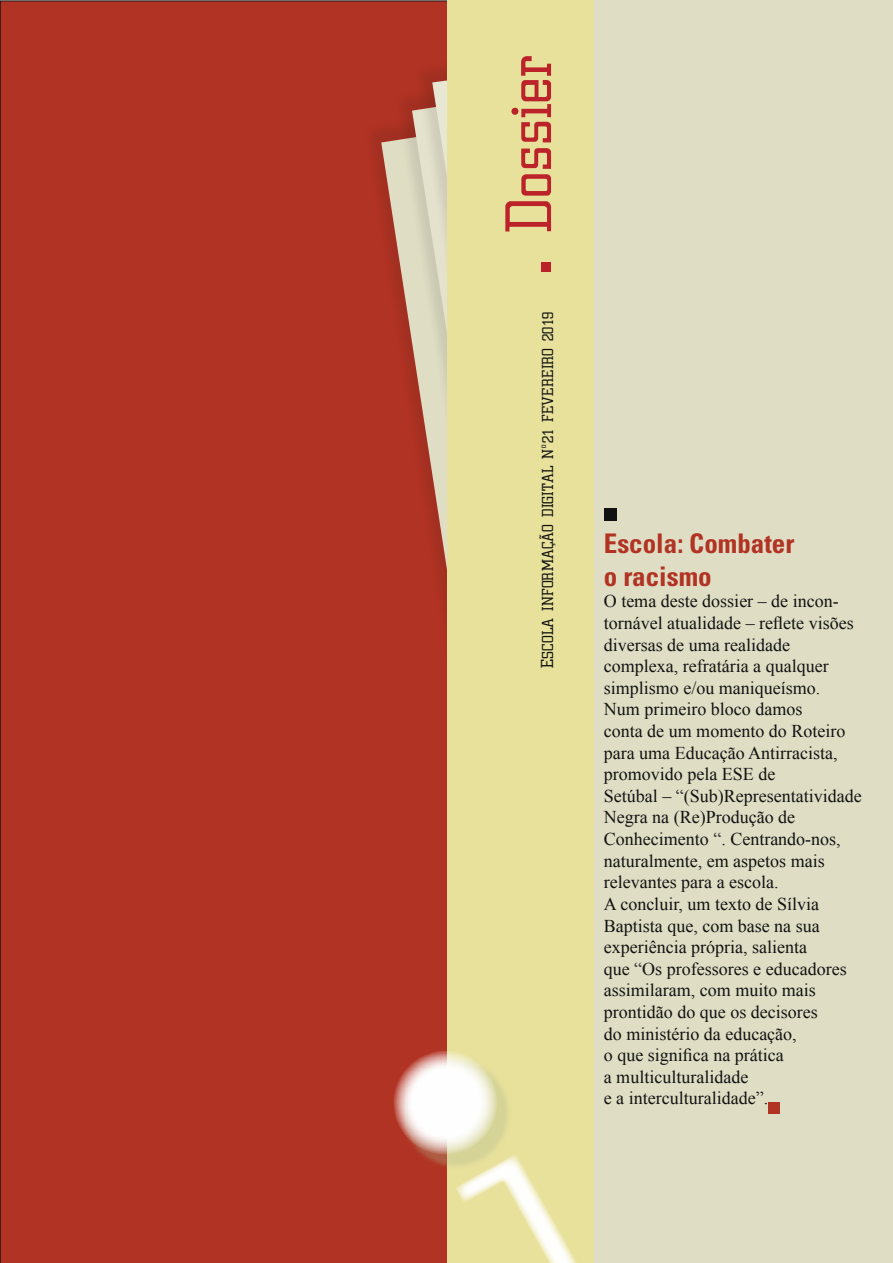
<style>
.page{position:relative;width:893px;height:1263px;background:#fff}
.page>*{position:absolute;margin:0;border:0;box-sizing:border-box;transform-origin:0 0}
.t1{font:68.25px "Civic";color:#bc2229}
.t2{font:700 condensed 27px/32.4px "Univers";color:#b13323}
.t3{font:18px/21.6px "Times New Roman";color:#121212}
.t4{font:16.5px "Civic";color:#121212}
.s1{font-size:18px}
</style>
<div class="page">
<div style="left:0;top:1px;width:553px;height:1262px;background:#b13323"></div>
<svg style="left:381px;top:129px;width:67px;height:754px"></svg>
<div style="left:394px;top:70px;width:234px;height:803px;background:#121212;opacity:.1"></div>
<div style="left:414px;top:54px;width:214px;height:818px;background:#121212;opacity:.1"></div>
<svg style="left:432px;top:72px;width:16px;height:803px"></svg>
<div style="left:448px;top:0;width:147px;height:1263px;background:#e8e19c"></div>
<div style="left:541px;top:262px;width:10px;height:10px;background:#bc2229"></div>
<div style="left:399px;top:1056px;width:113px;height:114px;background:#adb68b;opacity:.34"></div>
<svg style="left:393px;top:1050px;width:104px;height:104px;background:#f0e1d8"></svg>
<svg style="left:454px;top:1152px;width:123px;height:111px"></svg>
<div style="left:594px;top:0;width:299px;height:1263px;background:#dfddc4"></div>
<div style="left:604px;top:508px;width:13px;height:13px;background:#121212"></div>
<div style="left:768px;top:1102px;width:12px;height:11px;background:#b13323"></div>
<h1 class="t1" style="left:491px;top:233px;width:180px;rotate:-90deg">Dossier</h1>
<p class="t4" style="left:539px;top:668px;width:358px;rotate:-90deg"><span class="s1">E</span>SCOLA INFORMAÇÃO DIGITAL Nº21 FEVEREIRO 2019</p>
<h2 class="t2" style="left:604px;top:527px;width:192px">Escola: Combater o racismo</h2>
<p class="t3" style="left:604px;top:590px;width:259px">O tema deste dossier – de incon&shy;tornável atualidade – reflete visões diversas de uma realidade complexa, refratária a qualquer simplismo e/ou maniqueísmo.<br>Num primeiro bloco damos<br>conta de um momento do Roteiro para uma Educação Antirracista, promovido pela ESE de<br>Setúbal – “(Sub)Representatividade<br>Negra na (Re)Produção de<br>Conhecimento “. Centrando-nos, naturalmente, em aspetos mais relevantes para a escola.<br>A concluir, um texto de Sílvia<br>Baptista que, com base na sua experiência própria, salienta<br>que “Os professores e educadores assimilaram, com muito mais prontidão do que os decisores<br>do ministério da educação,<br>o que significa na prática<br>a multiculturalidade<br>e a interculturalidade”.</p>
</div>
